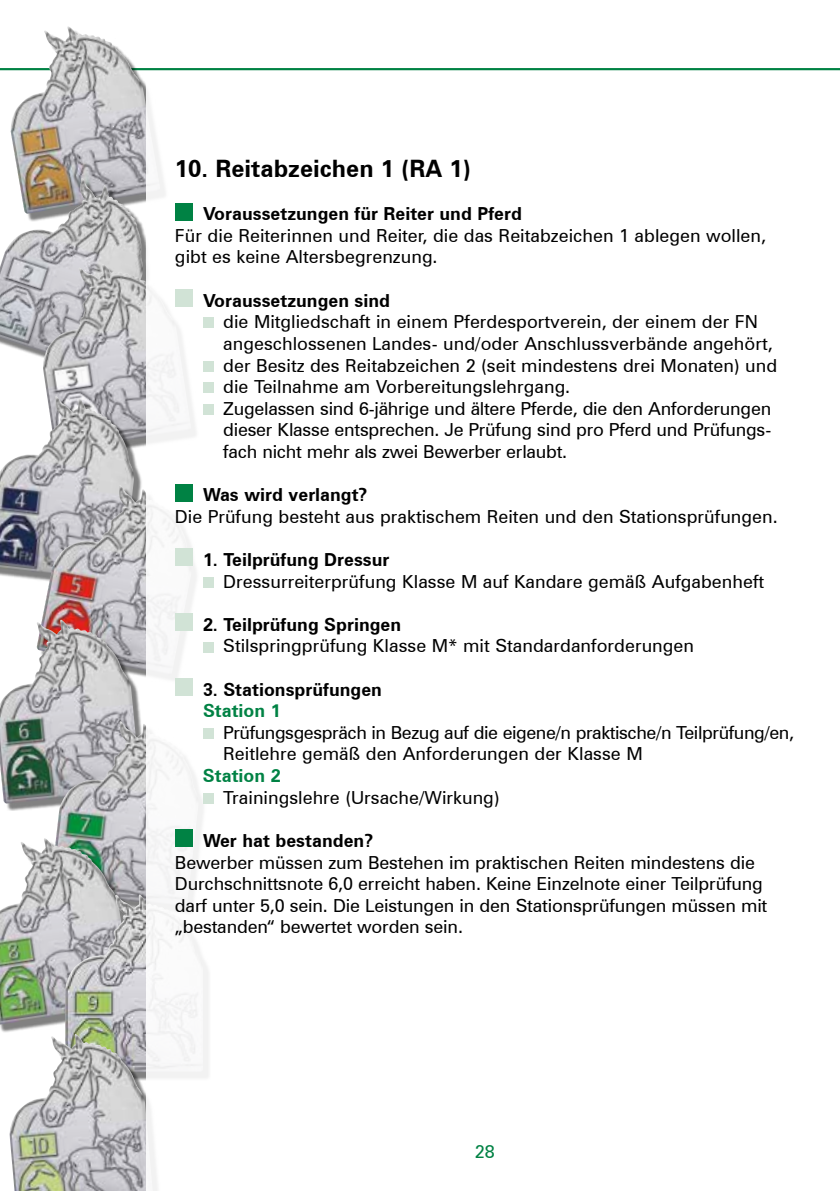
<style>
.page{position:relative;width:840px;height:1191px;background:#fff}
.page>*{position:absolute;margin:0;border:0;box-sizing:border-box;transform-origin:0 0}
.t1{font:700 24px "Zurich BT";color:#000}
.t2{font:18px/21.6px "Zurich BT";color:#000}
.t3{font:700 18px "Zurich BT";color:#000}
.t4{font:18px/21.6px "Zurich BT";letter-spacing:-.025em;color:#000}
.t5{font:700 18px "Zurich BT";color:#008244}
.t6{font:18px "Zurich BT";color:#008244}
</style>
<div class="page">
<hr style="left:0;top:68px;width:839px;height:2px;background:#008244">
<img style="left:11px;top:26px;width:149px;height:155px">
<img style="left:0;top:178px;width:143px;height:180px">
<img style="left:43px;top:264px;width:103px;height:183px">
<div style="left:0;top:399px;width:142px;height:191px;background:#000;opacity:.5"></div>
<img style="left:0;top:396px;width:134px;height:186px">
<img style="left:37px;top:485px;width:109px;height:138px">
<div style="left:0;top:623px;width:149px;height:188px;background:#000;opacity:.5"></div>
<img style="left:0;top:619px;width:141px;height:184px">
<img style="left:50px;top:721px;width:96px;height:173px">
<div style="left:0;top:841px;width:141px;height:192px;background:#000;opacity:.5"></div>
<img style="left:0;top:838px;width:133px;height:186px">
<img style="left:65px;top:894px;width:81px;height:140px">
<img style="left:9px;top:1034px;width:137px;height:157px">
<div style="left:146px;top:73px;width:693px;height:1118px;background:#fff"></div>
<div style="left:175px;top:203px;width:17px;height:17px;background:#008244"></div>
<div style="left:175px;top:290px;width:17px;height:17px;background:#d1e3d6"></div>
<div style="left:203px;top:317px;width:11px;height:11px;background:#d1e3d6"></div>
<div style="left:203px;top:361px;width:11px;height:10px;background:#d1e3d6"></div>
<div style="left:203px;top:382px;width:11px;height:11px;background:#d1e3d6"></div>
<div style="left:203px;top:404px;width:11px;height:11px;background:#d1e3d6"></div>
<div style="left:175px;top:484px;width:17px;height:17px;background:#008244"></div>
<div style="left:175px;top:549px;width:17px;height:17px;background:#d1e3d6"></div>
<div style="left:203px;top:577px;width:11px;height:10px;background:#d1e3d6"></div>
<div style="left:175px;top:614px;width:17px;height:17px;background:#d1e3d6"></div>
<div style="left:203px;top:641px;width:11px;height:11px;background:#d1e3d6"></div>
<div style="left:175px;top:678px;width:17px;height:17px;background:#d1e3d6"></div>
<div style="left:203px;top:728px;width:11px;height:11px;background:#d1e3d6"></div>
<div style="left:203px;top:793px;width:11px;height:10px;background:#d1e3d6"></div>
<div style="left:175px;top:830px;width:17px;height:17px;background:#008244"></div>
<h1 class="t1" style="left:175px;top:154px;width:297px">10. Reitabzeichen 1 (RA 1)</h1>
<p class="t3" style="left:203px;top:203px;width:320px">Voraussetzungen für Reiter und Pferd</p>
<p class="t2" style="left:175px;top:224px;width:592px">Für die Reiterinnen und Reiter, die das Reitabzeichen 1 ablegen wollen, gibt es keine Altersbegrenzung.</p>
<p class="t3" style="left:203px;top:289px;width:188px">Voraussetzungen sind</p>
<p class="t2" style="left:223px;top:311px;width:555px">die Mitgliedschaft in einem Pferdesportverein, der einem der FN angeschlossenen Landes- und/oder Anschlussverbände angehört, der Besitz des Reitabzeichen 2 (seit mindestens drei Monaten) und die Teilnahme am Vorbereitungslehrgang.<br>Zugelassen sind 6-jährige und ältere Pferde, die den Anforderungen dieser Klasse entsprechen. Je Prüfung sind pro Pferd und Prüfungs&shy;fach nicht mehr als zwei Bewerber erlaubt.</p>
<p class="t3" style="left:203px;top:484px;width:166px">Was wird verlangt?</p>
<p class="t2" style="left:175px;top:505px;width:604px">Die Prüfung besteht aus praktischem Reiten und den Stationsprüfungen.</p>
<p class="t3" style="left:203px;top:548px;width:188px">1. Teilprüfung Dressur</p>
<p class="t2" style="left:223px;top:570px;width:542px">Dressurreiterprüfung Klasse M auf Kandare gemäß Aufgabenheft</p>
<p class="t3" style="left:203px;top:613px;width:199px">2. Teilprüfung Springen</p>
<p class="t2" style="left:223px;top:635px;width:472px">Stilspringprüfung Klasse M* mit Standardanforderungen</p>
<p class="t3" style="left:203px;top:678px;width:180px">3. Stationsprüfungen</p>
<p class="t5" style="left:203px;top:700px;width:79px">Station 1</p>
<p class="t4" style="left:223px;top:721px;width:572px">Prüfungsgespräch in Bezug auf die eigene/n praktische/n Teilprüfung/en,<br>Reitlehre gemäß den Anforderungen der Klasse M</p>
<p class="t5" style="left:203px;top:764px;width:79px">Station 2</p>
<p class="t2" style="left:223px;top:786px;width:278px">Trainingslehre (Ursache/Wirkung)</p>
<p class="t3" style="left:203px;top:829px;width:172px">Wer hat bestanden?</p>
<p class="t2" style="left:175px;top:851px;width:593px">Bewerber müssen zum Bestehen im praktischen Reiten mindestens die Durchschnittsnote 6,0 erreicht haben. Keine Einzelnote einer Teilprüfung darf unter 5,0 sein. Die Leistungen in den Stationsprüfungen müssen mit „bestanden“ bewertet worden sein.</p>
<p class="t6" style="left:474px;top:1140px;width:21px">28</p>
</div>
